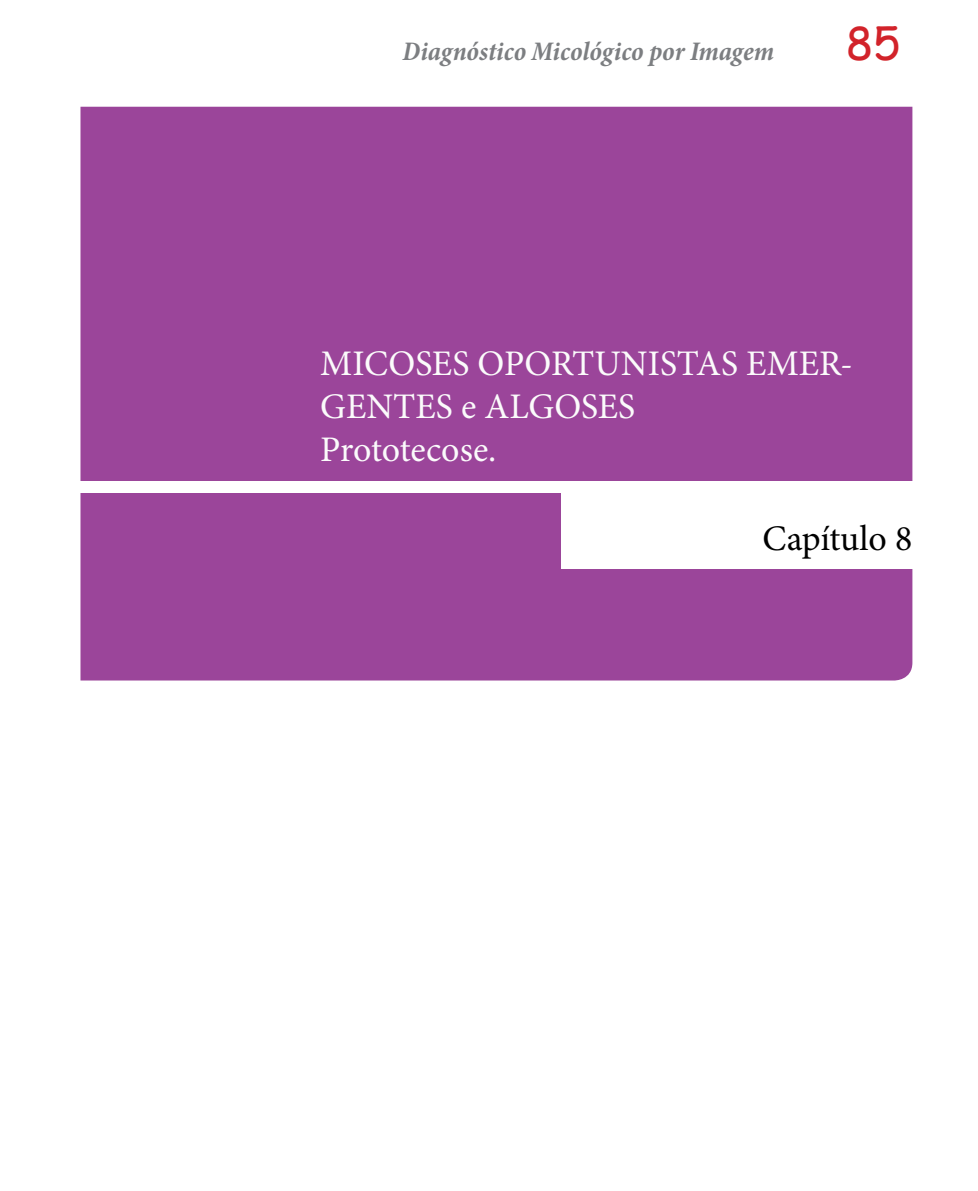
<style>
.page{position:relative;width:978px;height:1191px;background:#fff}
.page>*{position:absolute;margin:0;border:0;box-sizing:border-box;transform-origin:0 0}
.t1{font:45px "Comic Sans MS";color:#d2232a}
.t2{font:36px/43.2px "Minion Pro";color:#fbfbfb}
.t3{font:36px "Minion Pro";letter-spacing:-.01em;color:#000}
.t4{font:italic 700 condensed 27px "Minion Pro";color:#7c7e81}
</style>
<div class="page">
<div style="left:80px;top:107px;width:832px;height:573px;background:#9b459a"></div>
<div style="left:80px;top:481px;width:832px;height:11px;background:#fff"></div>
<div style="left:561px;top:481px;width:351px;height:88px;background:#fff"></div>
<p class="t4" style="left:402px;top:33px;width:373px">Diagnóstico Micológico por Imagem</p>
<p class="t1" style="left:846px;top:11px;width:56px">85</p>
<p class="t2" style="left:320px;top:342px;width:534px">MICOSES OPORTUNISTAS EMER-<br>GENTES e ALGOSES<br>Prototecose.</p>
<p class="t3" style="left:763px;top:515px;width:151px">Capítulo 8</p>
</div>
